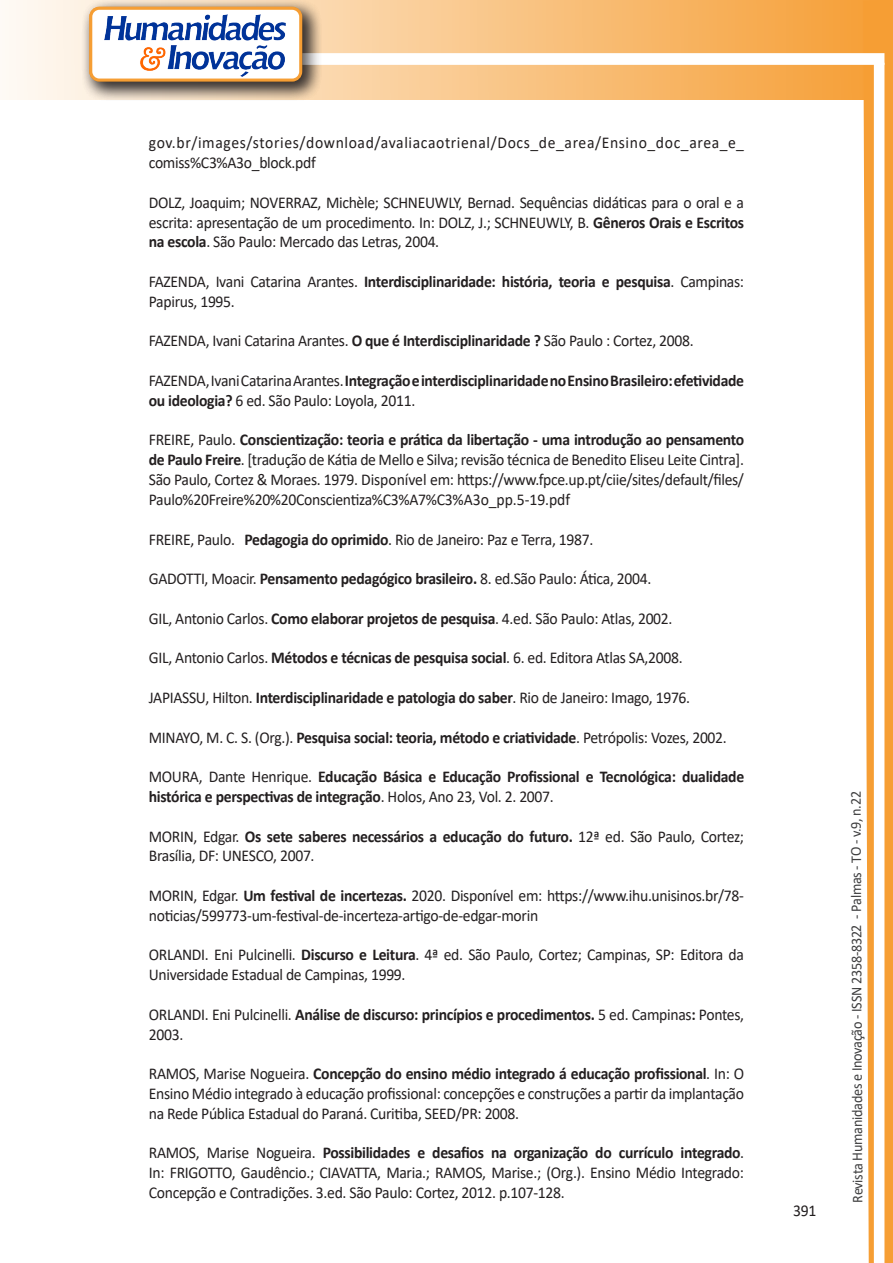
<style>
.page{position:relative;width:893px;height:1263px;background:#fff}
.page>*{position:absolute;margin:0;border:0;box-sizing:border-box;transform-origin:0 0}
.texto{font:16.5px/19.8px "Calibri";letter-spacing:-.02em;color:#231f20;scale:.95 1}
.texto-2{font:700 16.5px/19.8px "Calibri";letter-spacing:-.02em;color:#231f20;scale:.95 1}
.texto-3{font:16.5px/19.8px "Calibri";letter-spacing:.04em;color:#231f20;scale:.95 1}
.t1{font:15px "Calibri";letter-spacing:-.025em;color:#3e3e3f;scale:.95 1}
.s1{font-weight:700}
.s2{font-weight:400}
</style>
<div class="page">
<svg style="left:5px;top:0;width:858px;height:100px;background:#f9c484"></svg>
<div style="left:302px;top:53px;width:582px;height:12px;background:#fff;border:2px solid #fff"></div>
<svg style="left:863px;top:0;width:30px;height:1263px"></svg>
<div style="left:81px;top:0;width:241px;height:102px;background:#231f20;opacity:.75"></div>
<div style="left:91px;top:8px;width:210px;height:72px;background:#fff;border-radius:9px"></div>
<img style="left:104px;top:14px;width:181px;height:62px">
<div style="left:89px;top:7px;width:213px;height:75px;border:3px solid #f69e34;border-radius:9px"></div>
<p class="texto-3" style="left:149px;top:133px;width:628px">gov.br/images/stories/download/avaliacaotrienal/Docs_de_area/Ensino_doc_area_e_ comiss%C3%A3o_block.pdf</p>
<p class="texto" style="left:149px;top:192px;width:628px;text-align:justify">DOLZ, Joaquim; NOVERRAZ, Michèle; SCHNEUWLY, Bernad. Sequências didáticas para o oral e a escrita: apresentação de um procedimento. In: DOLZ, J.; SCHNEUWLY, B. <span class="s1">Gêneros Orais e Escritos na escola</span>. São Paulo: Mercado das Letras, 2004.</p>
<p class="texto" style="left:149px;top:271px;width:628px">FAZENDA, Ivani Catarina Arantes. <span class="s1">Interdisciplinaridade: história, teoria e pesquisa</span>. Campinas:<br>Papirus, 1995.</p>
<p class="texto" style="left:149px;top:331px;width:575px">FAZENDA, Ivani Catarina Arantes. <span class="s1">O que é Interdisciplinaridade ?</span> São Paulo : Cortez, 2008.</p>
<p class="texto-2" style="left:149px;top:370px;width:628px"><span class="s2">FAZENDA, Ivani Catarina Arantes.</span> Integração e interdisciplinaridade no Ensino Brasileiro:efetividade ou ideologia? <span class="s2">6 ed. São Paulo: Loyola, 2011.</span></p>
<p class="texto" style="left:149px;top:430px;width:628px;text-align:justify">FREIRE, Paulo. <span class="s1">Conscientização: teoria e prática da libertação - uma introdução ao pensamento de Paulo Freire</span>. [tradução de Kátia de Mello e Silva; revisão técnica de Benedito Eliseu Leite Cintra].<br>São Paulo, Cortez &amp; Moraes. 1979. Disponível em: https://www.fpce.up.pt/ciie/sites/default/files/ Paulo%20Freire%20%20Conscientiza%C3%A7%C3%A3o_pp.5-19.pdf</p>
<p class="texto" style="left:149px;top:529px;width:469px">FREIRE, Paulo. <span class="s1">Pedagogia do oprimido</span>. Rio de Janeiro: Paz e Terra, 1987.</p>
<p class="texto" style="left:149px;top:568px;width:530px">GADOTTI, Moacir. <span class="s1">Pensamento pedagógico brasileiro.</span> 8. ed.São Paulo: Ática, 2004.</p>
<p class="texto" style="left:149px;top:608px;width:553px">GIL, Antonio Carlos. <span class="s1">Como elaborar projetos de pesquisa</span>. 4.ed. São Paulo: Atlas, 2002.</p>
<p class="texto" style="left:149px;top:647px;width:563px">GIL, Antonio Carlos. <span class="s1">Métodos e técnicas de pesquisa social</span>. 6. ed. Editora Atlas SA,2008.</p>
<p class="texto" style="left:149px;top:687px;width:571px">JAPIASSU, Hilton. <span class="s1">Interdisciplinaridade e patologia do saber</span>. Rio de Janeiro: Imago, 1976.</p>
<p class="texto" style="left:149px;top:727px;width:610px">MINAYO, M. C. S. (Org.). <span class="s1">Pesquisa social: teoria, método e criatividade</span>. Petrópolis: Vozes, 2002.</p>
<p class="texto-2" style="left:149px;top:766px;width:628px"><span class="s2">MOURA, Dante Henrique.</span> Educação Básica e Educação Profissional e Tecnológica: dualidade histórica e perspectivas de integração<span class="s2">. Holos, Ano 23, Vol. 2. 2007.</span></p>
<p class="texto" style="left:149px;top:826px;width:628px">MORIN, Edgar. <span class="s1">Os sete saberes necessários a educação do futuro.</span> 12ª ed. São Paulo, Cortez;<br>Brasília, DF: UNESCO, 2007.</p>
<p class="texto" style="left:149px;top:885px;width:628px">MORIN, Edgar. <span class="s1">Um festival de incertezas.</span> 2020. Disponível em: https://www.ihu.unisinos.br/78- noticias/599773-um-festival-de-incerteza-artigo-de-edgar-morin</p>
<p class="texto" style="left:149px;top:944px;width:628px">ORLANDI. Eni Pulcinelli. <span class="s1">Discurso e Leitura</span>. 4ª ed. São Paulo, Cortez; Campinas, SP: Editora da<br>Universidade Estadual de Campinas, 1999.</p>
<p class="texto" style="left:149px;top:1004px;width:628px">ORLANDI. Eni Pulcinelli. <span class="s1">Análise de discurso: princípios e procedimentos.</span> 5 ed. Campinas<span class="s1">:</span> Pontes,<br>2003.</p>
<p class="texto" style="left:149px;top:1063px;width:628px;text-align:justify">RAMOS, Marise Nogueira. <span class="s1">Concepção do ensino médio integrado á educação profissional</span>. In: O Ensino Médio integrado à educação profissional: concepções e construções a partir da implantação na Rede Pública Estadual do Paraná. Curitiba, SEED/PR: 2008.</p>
<p class="texto" style="left:149px;top:1142px;width:628px;text-align:justify">RAMOS, Marise Nogueira. <span class="s1">Possibilidades e desafios na organização do currículo integrado</span>.<br>In: FRIGOTTO, Gaudêncio.; CIAVATTA, Maria.; RAMOS, Marise.; (Org.). Ensino Médio Integrado:<br>Concepção e Contradições. 3.ed. São Paulo: Cortez, 2012. p.107-128.</p>
<p class="texto" style="left:793px;top:1200px;width:26px">391</p>
<p class="t1" style="left:846px;top:1203px;width:435px;rotate:-90deg">Revista Humanidades e Inovação - ISSN 2358-8322 - Palmas - TO - v.9, n.22</p>
</div>
